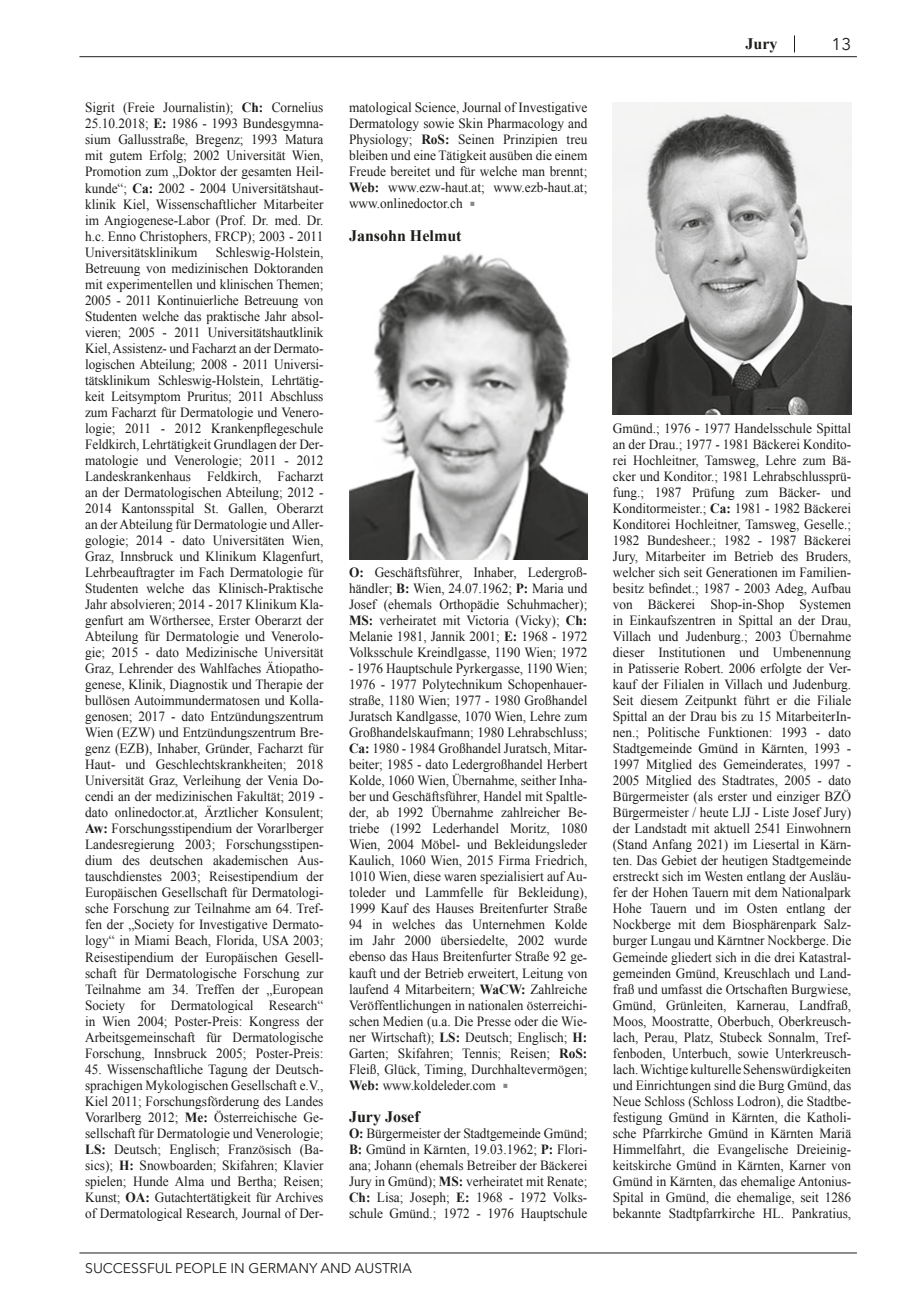
<style>
.page{position:relative;width:908px;height:1304px;background:#fff}
.page>*{position:absolute;margin:0;border:0;box-sizing:border-box;transform-origin:0 0}
.t1{font:17px "Avenir Next";color:#1d1d1b}
.t2{font:700 16px "Times New Roman";color:#1d1d1b}
.t3{font:14px/16px "Times New Roman";color:#1d1d1b;text-align:justify;scale:.95 1}
.t4{font:14px "Avenir Next";color:#1d1d1b}
.s1{font-weight:700}
.s2{color:#878787}
</style>
<div class="page">
<hr style="left:79px;top:56px;width:777px;height:1px;background:#1d1d1b">
<hr style="left:79px;top:1252px;width:777px;height:1px;background:#1d1d1b">
<img style="left:612px;top:102px;width:238px;height:312px">
<img style="left:349px;top:253px;width:238px;height:307px">
<p class="t3" style="left:85px;top:99px;width:252px">Sigrit (Freie Journalistin); <span class="s1">Ch:</span> Cornelius 25.10.2018; <span class="s1">E:</span> 1986 - 1993 Bundesgymna&shy;sium Gallusstraße, Bregenz; 1993 Matura mit gutem Erfolg; 2002 Universität Wien, Promotion zum „Doktor der gesamten Heil&shy;kunde“; <span class="s1">Ca:</span> 2002 - 2004 Universitätshaut&shy;klinik Kiel, Wissenschaftlicher Mitarbeiter im Angiogenese‑Labor (Prof. Dr. med. Dr. h.c. Enno Christophers, FRCP); 2003 - 2011<br>Universitätsklinikum</p>
<p class="t3" style="left:85px;top:244px;width:252px;text-indent:131px">Schleswig-Holstein, Betreuung von medizinischen Doktoranden mit experimentellen und klinischen Themen; 2005 - 2011 Kontinuierliche Betreuung von Studenten welche das praktische Jahr absol&shy;vieren; 2005 - 2011 Universitätshautklinik Kiel,Assistenz- und Facharzt an der Dermato&shy;logischen Abteilung; 2008 - 2011 Universi&shy;tätsklinikum Schleswig-Holstein, Lehrtätig&shy;keit Leitsymptom Pruritus; 2011 Abschluss zum Facharzt für Dermatologie und Venero&shy;logie; 2011 - 2012 Krankenpflegeschule Feldkirch, Lehrtätigkeit Grundlagen der Der&shy;matologie und Venerologie; 2011 - 2012<br>Landeskrankenhaus Feldkirch, Facharzt an der Dermatologischen Abteilung; 2012 - 2014 Kantonsspital St. Gallen, Oberarzt an der Abteilung für Dermatologie und Aller&shy;gologie; 2014 - dato Universitäten Wien, Graz, Innsbruck und Klinikum Klagenfurt, Lehrbeauftragter im Fach Dermatologie für Studenten welche das Klinisch-Praktische Jahr absolvieren; 2014 - 2017 Klinikum Kla&shy;genfurt am Wörthersee, Erster Oberarzt der Abteilung für Dermatologie und Venerolo&shy;gie; 2015 - dato Medizinische Universität Graz, Lehrender des Wahlfaches Ätiopatho&shy;genese, Klinik, Diagnostik und Therapie der bullösen Autoimmundermatosen und Kolla&shy;genosen; 2017 - dato Entzündungszentrum Wien (EZW) und Entzündungszentrum Bre&shy;genz (EZB), Inhaber, Gründer, Facharzt für Haut- und Geschlechtskrankheiten; 2018<br>Universität Graz, Verleihung der Venia Do&shy;cendi an der medizinischen Fakultät; 2019 - dato onlinedoctor.at, Ärztlicher Konsulent; <span class="s1">Aw:</span> Forschungsstipendium der Vorarlberger Landesregierung 2003; Forschungsstipen&shy;dium des deutschen akademischen Aus&shy;tauschdienstes 2003; Reisestipendium der Europäischen Gesellschaft für Dermatologi&shy;sche Forschung zur Teilnahme am 64. Tref&shy;fen der „Society for Investigative Dermato&shy;logy“ in Miami Beach, Florida, USA 2003; Reisestipendium der Europäischen Gesell&shy;schaft für Dermatologische Forschung zur Teilnahme am 34. Treffen der „European Society for Dermatological Research“ in Wien 2004; Poster-Preis: Kongress der Arbeitsgemeinschaft für Dermatologische Forschung, Innsbruck 2005; Poster-Preis:</p>
<p class="t3" style="left:85px;top:1061px;width:252px">45. Wissenschaftliche Tagung der Deutsch&shy;sprachigen Mykologischen Gesellschaft e.V., Kiel 2011; Forschungsförderung des Landes Vorarlberg 2012; <span class="s1">Me:</span> Österreichische Ge&shy;sellschaft für Dermatologie und Venerologie; <span class="s1">LS:</span> Deutsch; Englisch; Französisch (Ba&shy;sics); <span class="s1">H:</span> Snowboarden; Skifahren; Klavier spielen; Hunde Alma und Bertha; Reisen; Kunst; <span class="s1">OA:</span> Gutachtertätigkeit für Archives of Dermatological Research, Journal of Der-</p>
<p class="t3" style="left:349px;top:99px;width:252px">matological Science, Journal of Investigative Dermatology sowie Skin Pharmacology and Physiology; <span class="s1">RoS:</span> Seinen Prinzipien treu bleiben und eine Tätigkeit ausüben die einem Freude bereitet und für welche man brennt; <span class="s1">Web:</span> www.ezw-haut.at; www.ezb-haut.at; www.onlinedoctor.ch <span class="s2">▪</span></p>
<p class="t2" style="left:349px;top:224px;width:114px">Jansohn Helmut</p>
<p class="t3" style="left:349px;top:564px;width:252px"><span class="s1">O:</span> Geschäftsführer, Inhaber, Ledergroß&shy;händler; <span class="s1">B:</span> Wien, 24.07.1962; <span class="s1">P:</span> Maria und Josef (ehemals Orthopädie Schuhmacher); <span class="s1">MS:</span> verheiratet mit Victoria (Vicky); <span class="s1">Ch:<br></span>Melanie 1981, Jannik 2001; <span class="s1">E:</span> 1968 - 1972<br>Volksschule Kreindlgasse, 1190 Wien; 1972</p>
<p class="t3" style="left:349px;top:660px;width:252px">- 1976 Hauptschule Pyrkergasse, 1190 Wien; 1976 - 1977 Polytechnikum Schopenhauer&shy;straße, 1180 Wien; 1977 - 1980 Großhandel Juratsch Kandlgasse, 1070 Wien, Lehre zum Großhandelskaufmann; 1980 Lehrabschluss; <span class="s1">Ca:</span> 1980 - 1984 Großhandel Juratsch, Mitar&shy;beiter; 1985 - dato Ledergroßhandel Herbert Kolde, 1060 Wien, Übernahme, seither Inha&shy;ber und Geschäftsführer, Handel mit Spaltle&shy;der, ab 1992 Übernahme zahlreicher Be&shy;triebe (1992 Lederhandel Moritz, 1080<br>Wien, 2004 Möbel- und Bekleidungsleder Kaulich, 1060 Wien, 2015 Firma Friedrich, 1010 Wien, diese waren spezialisiert auf Au&shy;toleder und Lammfelle für Bekleidung), 1999 Kauf des Hauses Breitenfurter Straße 94 in welches das Unternehmen Kolde im Jahr 2000 übersiedelte, 2002 wurde ebenso das Haus Breitenfurter Straße 92 ge&shy;kauft und der Betrieb erweitert, Leitung von laufend 4 Mitarbeitern; <span class="s1">WaCW:</span> Zahlreiche Veröffentlichungen in nationalen österreichi&shy;schen Medien (u.a. Die Presse oder die Wie&shy;ner Wirtschaft); <span class="s1">LS:</span> Deutsch; Englisch; <span class="s1">H:<br></span>Garten; Skifahren; Tennis; Reisen; <span class="s1">RoS:<br></span>Fleiß, Glück, Timing, Durchhaltevermögen; <span class="s1">Web:</span> www.koldeleder.com <span class="s2">▪</span></p>
<p class="t2" style="left:349px;top:1105px;width:72px">Jury Josef</p>
<p class="t3" style="left:349px;top:1125px;width:252px"><span class="s1">O:</span> Bürgermeister der Stadtgemeinde Gmünd; <span class="s1">B:</span> Gmünd in Kärnten, 19.03.1962; <span class="s1">P:</span> Flori&shy;ana; Johann (ehemals Betreiber der Bäckerei Jury in Gmünd); <span class="s1">MS:</span> verheiratet mit Renate; <span class="s1">Ch:</span> Lisa; Joseph; <span class="s1">E:</span> 1968 - 1972 Volks&shy;schule Gmünd.; 1972 - 1976 Hauptschule</p>
<p class="t4" style="left:85px;top:1256px;width:328px">SUCCESSFUL PEOPLE IN GERMANY AND AUSTRIA</p>
<p class="t2" style="left:745px;top:33px;width:33px">Jury</p>
<p class="t1" style="left:831px;top:30px;width:21px">13</p>
<p class="t3" style="left:612px;top:420px;width:252px">Gmünd.; 1976 - 1977 Handelsschule Spittal an der Drau.; 1977 - 1981 Bäckerei Kondito&shy;rei Hochleitner, Tamsweg, Lehre zum Bä&shy;cker und Konditor.; 1981 Lehrabschlussprü&shy;fung.; 1987 Prüfung zum Bäcker- und Konditormeister.; <span class="s1">Ca:</span> 1981 - 1982 Bäckerei Konditorei Hochleitner, Tamsweg, Geselle.; 1982 Bundesheer.; 1982 - 1987 Bäckerei Jury, Mitarbeiter im Betrieb des Bruders, welcher sich seit Generationen im Familien&shy;besitz befindet.; 1987 - 2003 Adeg, Aufbau von Bäckerei Shop-in-Shop Systemen in Einkaufszentren in Spittal an der Drau, Villach und Judenburg.; 2003 Übernahme dieser Institutionen und Umbenennung in Patisserie Robert. 2006 erfolgte der Ver&shy;kauf der Filialen in Villach und Judenburg.<br>Seit diesem Zeitpunkt führt er die Filiale Spittal an der Drau bis zu 15 MitarbeiterIn&shy;nen.; Politische Funktionen: 1993 - dato Stadtgemeinde Gmünd in Kärnten, 1993 - 1997 Mitglied des Gemeinderates, 1997 - 2005 Mitglied des Stadtrates, 2005 - dato Bürgermeister (als erster und einziger BZÖ Bürgermeister / heute LJJ - Liste Josef Jury) der Landstadt mit aktuell 2541 Einwohnern (Stand Anfang 2021) im Liesertal in Kärn&shy;ten. Das Gebiet der heutigen Stadtgemeinde erstreckt sich im Westen entlang der Ausläu&shy;fer der Hohen Tauern mit dem Nationalpark Hohe Tauern und im Osten entlang der Nockberge mit dem Biosphärenpark Salz&shy;burger Lungau und Kärntner Nockberge. Die Gemeinde gliedert sich in die drei Katastral&shy;gemeinden Gmünd, Kreuschlach und Land&shy;fraß und umfasst die Ortschaften Burgwiese, Gmünd, Grünleiten, Karnerau, Landfraß, Moos, Moostratte, Oberbuch, Oberkreusch&shy;lach, Perau, Platz, Stubeck Sonnalm, Tref&shy;fenboden, Unterbuch, sowie Unterkreusch&shy;lach. Wichtige kulturelle Sehenswürdigkeiten und Einrichtungen sind die Burg Gmünd, das Neue Schloss (Schloss Lodron), die Stadtbe&shy;festigung Gmünd in Kärnten, die Katholi&shy;sche Pfarrkirche Gmünd in Kärnten Mariä Himmelfahrt, die Evangelische Dreieinig&shy;keitskirche Gmünd in Kärnten, Karner von Gmünd in Kärnten, das ehemalige Antonius-Spital in Gmünd, die ehemalige, seit 1286 bekannte Stadtpfarrkirche HL. Pankratius,</p>
</div>
